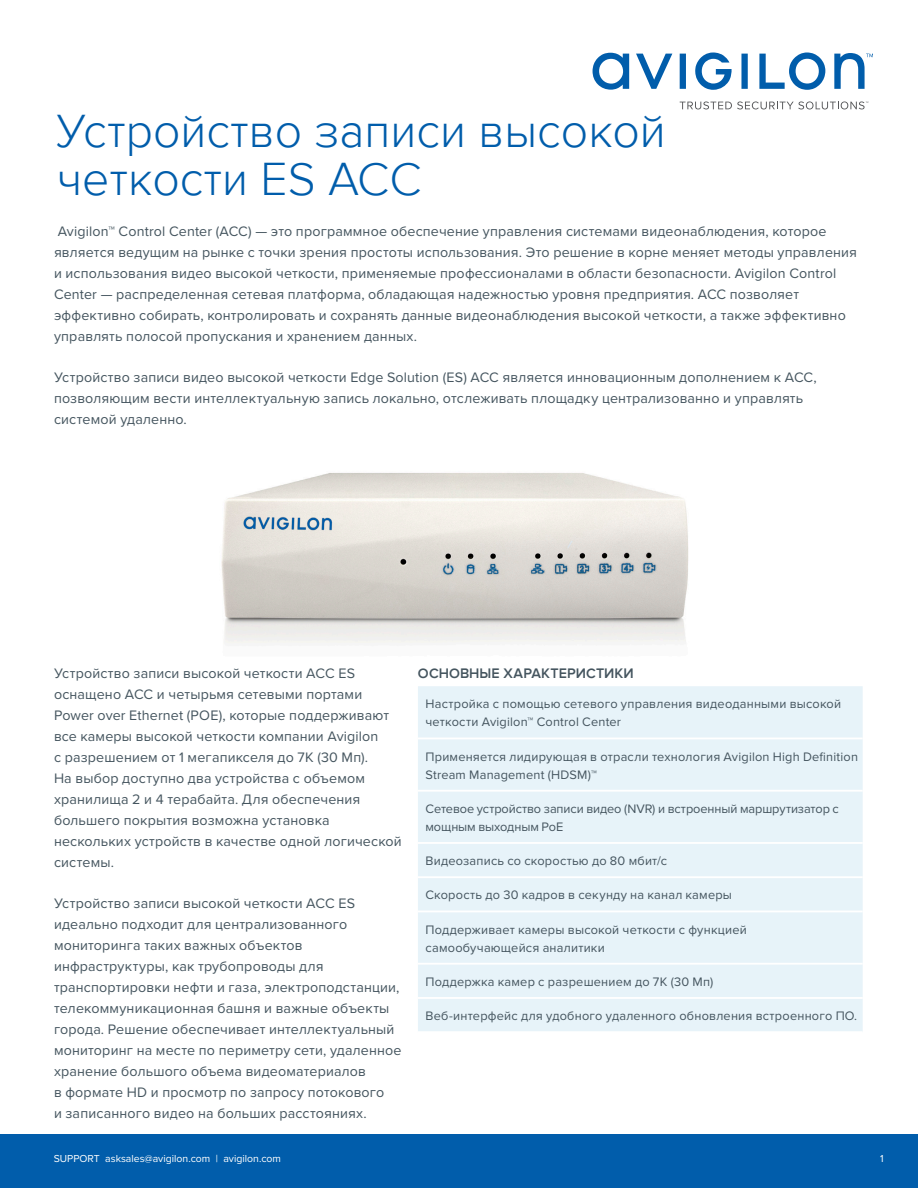
<style>
.page{position:relative;width:918px;height:1188px;background:#fff}
.page>*{position:absolute;margin:0;border:0;box-sizing:border-box;transform-origin:0 0}
.Headings{font:300 48px/48px "Proxima Nova";color:#015dab}
.Body{font:14.25px/21px "Proxima Nova";letter-spacing:.01em;color:#45555f}
.Section_Headings{font:600 14.25px "Proxima Nova";letter-spacing:.005em;color:#45555f}
.Body-2{font:12.75px/18px "Proxima Nova";letter-spacing:.015em;color:#45555f}
.Body-3{font:12.75px/18px "Proxima Nova";letter-spacing:-.01em;color:#45555f}
.Contact{font:10.5px "Proxima Nova";color:#fff}
</style>
<div class="page">
<div style="left:0;top:1134px;width:918px;height:54px;background:#015dab"></div>
<svg style="left:593px;top:52px;width:280px;height:38px"></svg>
<svg style="left:680px;top:101px;width:188px;height:8px"></svg>
<img style="left:221px;top:473px;width:468px;height:171px">
<div style="left:418px;top:686px;width:445px;height:345px;background:#e7f3f9"></div>
<hr style="left:418px;top:738px;width:445px;height:1px;background:#fff">
<hr style="left:418px;top:876px;width:445px;height:2px;background:#fff">
<hr style="left:418px;top:790px;width:445px;height:2px;background:#fff">
<hr style="left:418px;top:911px;width:445px;height:1px;background:#fff">
<hr style="left:418px;top:963px;width:445px;height:2px;background:#fff">
<hr style="left:418px;top:997px;width:445px;height:2px;background:#fff">
<hr style="left:418px;top:842px;width:445px;height:2px;background:#fff">
<p class="Headings" style="left:57px;top:108px;width:611px">Устройство записи высокой четкости ES ACC</p>
<p class="Body" style="left:54px;top:220px;width:805px">Avigilon™ Control Center (ACC) — это программное обеспечение управления системами видеонаблюдения, которое является ведущим на рынке с точки зрения простоты использования. Это решение в корне меняет методы управления и использования видео высокой четкости, применяемые профессионалами в области безопасности. Avigilon Control Center — распределенная сетевая платформа, обладающая надежностью уровня предприятия. ACC позволяет эффективно собирать, контролировать и сохранять данные видеонаблюдения высокой четкости, а также эффективно управлять полосой пропускания и хранением данных.</p>
<p class="Body" style="left:54px;top:366px;width:764px">Устройство записи видео высокой четкости Edge Solution (ES) ACC является инновационным дополнением к ACC, позволяющим вести интеллектуальную запись локально, отслеживать площадку централизованно и управлять системой удаленно.</p>
<p class="Body" style="left:54px;top:662px;width:349px">Устройство записи высокой четкости ACC ES оснащено ACC и четырьмя сетевыми портами Power over Ethernet (POE), которые поддерживают все камеры высокой четкости компании Avigilon<br>с разрешением от 1 мегапикселя до 7K (30 Мп).<br>На выбор доступно два устройства с объемом хранилища 2 и 4 терабайта. Для обеспечения большего покрытия возможна установка нескольких устройств в качестве одной логической системы.</p>
<p class="Body" style="left:54px;top:892px;width:349px">Устройство записи высокой четкости ACC ES идеально подходит для централизованного мониторинга таких важных объектов инфраструктуры, как трубопроводы для транспортировки нефти и газа, электроподстанции, телекоммуникационная башня и важные объекты города. Решение обеспечивает интеллектуальный мониторинг на месте по периметру сети, удаленное хранение большого объема видеоматериалов<br>в формате HD и просмотр по запросу потокового<br>и записанного видео на больших расстояниях.</p>
<p class="Section_Headings" style="left:418px;top:665px;width:217px">ОСНОВНЫЕ ХАРАКТЕРИСТИКИ</p>
<p class="Body-2" style="left:426px;top:695px;width:417px">Настройка с помощью сетевого управления видеоданными высокой четкости Avigilon™ Control Center</p>
<p class="Body-2" style="left:426px;top:747px;width:434px">Применяется лидирующая в отрасли технология Avigilon High Definition<br>Stream Management (HDSM)™</p>
<p class="Body-3" style="left:426px;top:799px;width:415px">Сетевое устройство записи видео (NVR) и встроенный маршрутизатор с мощным выходным PoE</p>
<p class="Body-2" style="left:426px;top:851px;width:243px">Видеозапись со скоростью до 80 мбит/с</p>
<p class="Body-2" style="left:426px;top:886px;width:308px">Скорость до 30 кадров в секунду на канал камеры</p>
<p class="Body-2" style="left:426px;top:920px;width:323px">Поддерживает камеры высокой четкости с функцией самообучающейся аналитики</p>
<p class="Body-2" style="left:426px;top:972px;width:289px">Поддержка камер с разрешением до 7K (30 Мп)</p>
<p class="Body-2" style="left:426px;top:1006px;width:433px">Веб-интерфейс для удобного удаленного обновления встроенного ПО.</p>
<p class="Contact" style="left:54px;top:1151px;width:229px">SUPPORT asksales@avigilon.com | avigilon.com</p>
<p class="Contact" style="left:880px;top:1151px;width:5px">1</p>
</div>
